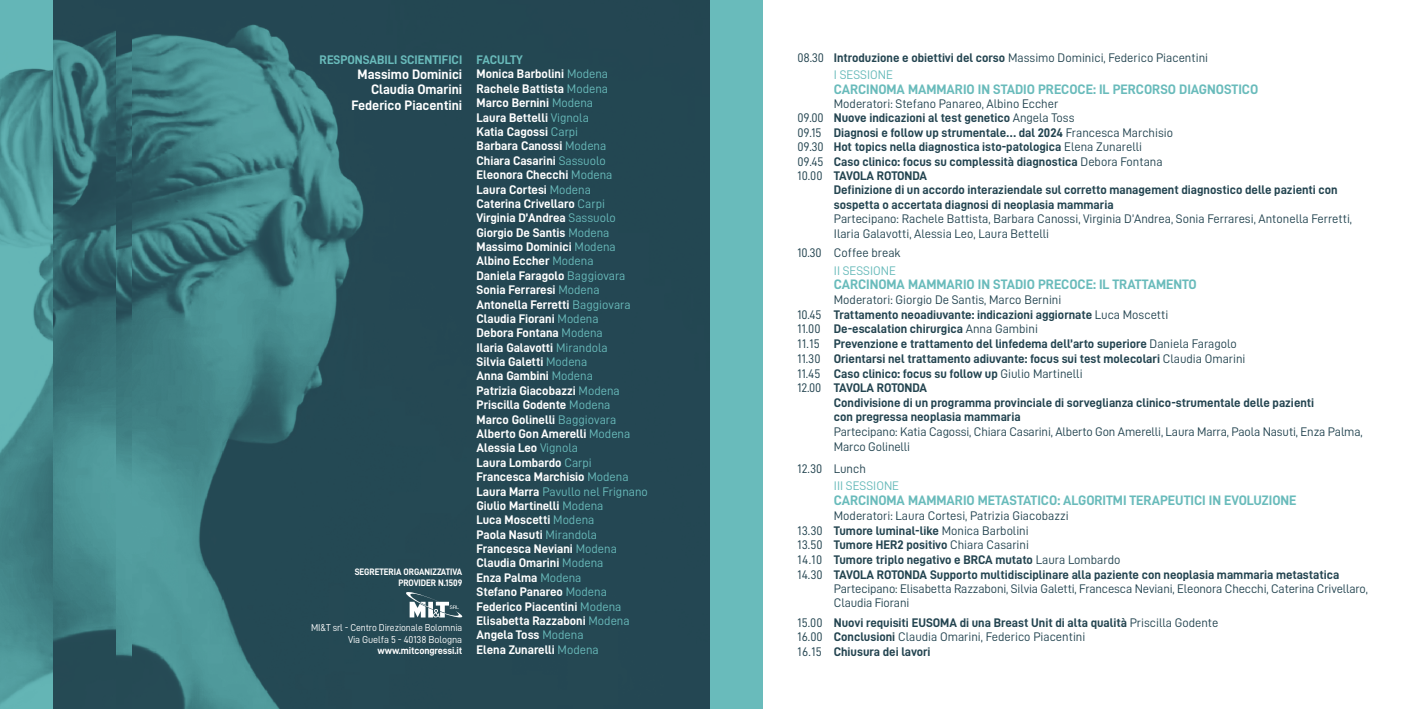
<style>
.page{position:relative;width:1418px;height:709px;background:#fff}
.page>*{position:absolute;margin:0;border:0;box-sizing:border-box;transform-origin:0 0}
.t1{font:13.75px "D DIN Bold";color:#69bbbb}
.t2{font:13.75px/15.4px "D DIN Bold";color:#fff;text-align:right}
.t3{font:12.5px/14.8px "D DIN Bold";color:#234450}
.t4{font:12.5px/14.4px "D DIN Bold";color:#fff}
.t5{font:12.5px/14.8px "D DIN";color:#234450}
.t6{font:12.5px "D DIN";color:#69bbbb}
.t7{font:12.5px "D DIN Bold";color:#69bbbb}
.t8{font:10px/11.2px "D DIN";letter-spacing:-.01em;color:#fff;text-align:right;scale:.96 1}
.t9{font:10px "D DIN Bold";letter-spacing:-.01em;color:#fff}
.t10{font:9.38px/11.2px "D DIN Bold";color:#fff;text-align:right;scale:.95 1}
.s1{color:#69bbbb}
.s2{font-family:"D DIN";color:#69bbbb}
.s3{font-family:"D DIN Bold";color:#fff}
.s4{font-family:"D DIN Bold"}
.s5{font-family:"D DIN"}
</style>
<div class="page">
<div style="left:0;top:0;width:762px;height:709px;background:#69bbbb"></div>
<img style="left:131px;top:0;width:578px;height:709px">
<img style="left:0;top:68px;width:53px;height:638px">
<svg style="left:53px;top:0;width:64px;height:709px;background:#387076"></svg>
<svg style="left:117px;top:0;width:14px;height:709px;background:#397177"></svg>
<svg style="left:405px;top:590px;width:57px;height:28px;background:#667e86"></svg>
<p class="t7" style="left:319px;top:52px;width:144px">RESPONSABILI SCIENTIFICI</p>
<p class="t2" style="left:351px;top:66px;width:112px">Massimo Dominici<br>Claudia Omarini<br>Federico Piacentini</p>
<p class="t10" style="left:355px;top:566px;width:115px">SEGRETERIA ORGANIZZATIVA<br>PROVIDER N.1509</p>
<p class="t8" style="left:311px;top:622px;width:159px">MI&amp;T srl - Centro Direzionale Bolomnia<br>Via Guelfa 5 - 40138 Bologna</p>
<p class="t9" style="left:377px;top:644px;width:86px">www.mitcongressi.it</p>
<p class="t4" style="left:476px;top:52px;width:155px"><span class="s1">FACULTY<br></span>Monica Barbolini <span class="s2">Modena<br></span>Rachele Battista <span class="s2">Modena<br></span>Marco Bernini <span class="s2">Modena<br></span>Laura Bettelli <span class="s2">Vignola<br></span>Katia Cagossi <span class="s2">Carpi<br></span>Barbara Canossi <span class="s2">Modena<br></span>Chiara Casarini <span class="s2">Sassuolo<br></span>Eleonora Checchi <span class="s2">Modena<br></span>Laura Cortesi <span class="s2">Modena<br></span>Caterina Crivellaro <span class="s2">Carpi<br></span>Virginia D’Andrea <span class="s2">Sassuolo<br></span>Giorgio De Santis <span class="s2">Modena<br></span>Massimo Dominici <span class="s2">Modena<br></span>Albino Eccher <span class="s2">Modena<br></span>Daniela Faragolo <span class="s2">Baggiovara<br></span>Sonia Ferraresi <span class="s2">Modena<br></span>Antonella Ferretti <span class="s2">Baggiovara<br></span>Claudia Fiorani <span class="s2">Modena<br></span>Debora Fontana <span class="s2">Modena<br></span>Ilaria Galavotti <span class="s2">Mirandola<br></span>Silvia Galetti <span class="s2">Modena<br></span>Anna Gambini <span class="s2">Modena<br></span>Patrizia Giacobazzi <span class="s2">Modena<br></span>Priscilla Godente <span class="s2">Modena<br></span>Marco Golinelli <span class="s2">Baggiovara<br></span>Alberto Gon Amerelli <span class="s2">Modena<br></span>Alessia Leo <span class="s2">Vignola<br></span>Laura Lombardo <span class="s2">Carpi<br></span>Francesca Marchisio <span class="s2">Modena</span></p>
<p class="t6" style="left:476px;top:484px;width:173px"><span class="s3">Laura Marra</span> Pavullo nel Frignano</p>
<p class="t4" style="left:476px;top:498px;width:155px">Giulio Martinelli <span class="s2">Modena<br></span>Luca Moscetti <span class="s2">Modena<br></span>Paola Nasuti <span class="s2">Mirandola<br></span>Francesca Neviani <span class="s2">Modena<br></span>Claudia Omarini <span class="s2">Modena<br></span>Enza Palma <span class="s2">Modena<br></span>Stefano Panareo <span class="s2">Modena<br></span>Federico Piacentini <span class="s2">Modena<br></span>Elisabetta Razzaboni <span class="s2">Modena<br></span>Angela Toss <span class="s2">Modena<br></span>Elena Zunarelli <span class="s2">Modena</span></p>
<p class="t5" style="left:833px;top:49px;width:376px;line-height:17.5px;text-indent:-36px">08.30 <span class="s4">Introduzione e obiettivi del corso</span> Massimo Dominici, Federico Piacentini<br><span class="s1">I SESSIONE</span></p>
<p class="t1" style="left:833px;top:81px;width:426px">CARCINOMA MAMMARIO IN STADIO PRECOCE: IL PERCORSO DIAGNOSTICO</p>
<p class="t5" style="left:833px;top:96px;width:226px">Moderatori: Stefano Panareo, Albino Eccher</p>
<p class="t3" style="left:797px;top:111px;width:377px;line-height:14.4px"><span class="s5">09.00</span> Nuove indicazioni al test genetico <span class="s5">Angela Toss<br>09.15</span> Diagnosi e follow up strumentale… dal 2024 <span class="s5">Francesca Marchisio 09.30</span> Hot topics nella diagnostica isto-patologica <span class="s5">Elena Zunarelli<br>09.45</span> Caso clinico: focus su complessità diagnostica <span class="s5">Debora Fontana 10.00</span> TAVOLA ROTONDA</p>
<p class="t3" style="left:833px;top:183px;width:505px;line-height:14.4px">Definizione di un accordo interaziendale sul corretto management diagnostico delle pazienti con sospetta o accertata diagnosi di neoplasia mammaria</p>
<p class="t5" style="left:833px;top:211px;width:519px;line-height:14.4px">Partecipano: Rachele Battista, Barbara Canossi, Virginia D’Andrea, Sonia Ferraresi, Antonella Ferretti,<br>Ilaria Galavotti, Alessia Leo, Laura Bettelli</p>
<p class="t5" style="left:797px;top:245px;width:105px">10.30 Coffee break</p>
<p class="t6" style="left:833px;top:263px;width:64px">II SESSIONE</p>
<p class="t1" style="left:833px;top:277px;width:364px">CARCINOMA MAMMARIO IN STADIO PRECOCE: IL TRATTAMENTO</p>
<p class="t5" style="left:833px;top:292px;width:229px">Moderatori: Giorgio De Santis, Marco Bernini</p>
<p class="t3" style="left:797px;top:307px;width:449px"><span class="s5">10.45</span> Trattamento neoadiuvante: indicazioni aggiornate <span class="s5">Luca Moscetti<br>11.00</span> De-escalation chirurgica <span class="s5">Anna Gambini<br>11.15</span> Prevenzione e trattamento del linfedema dell’arto superiore <span class="s5">Daniela Faragolo 11.30</span> Orientarsi nel trattamento adiuvante: focus sui test molecolari <span class="s5">Claudia Omarini 11.45</span> Caso clinico: focus su follow up <span class="s5">Giulio Martinelli<br>12.00</span> TAVOLA ROTONDA</p>
<p class="t3" style="left:833px;top:395px;width:482px">Condivisione di un programma provinciale di sorveglianza clinico-strumentale delle pazienti con pregressa neoplasia mammaria</p>
<p class="t5" style="left:833px;top:424px;width:530px">Partecipano: Katia Cagossi, Chiara Casarini, Alberto Gon Amerelli, Laura Marra, Paola Nasuti, Enza Palma,<br>Marco Golinelli</p>
<p class="t5" style="left:797px;top:461px;width:70px">12.30 Lunch</p>
<p class="t6" style="left:833px;top:479px;width:67px">III SESSIONE</p>
<p class="t1" style="left:833px;top:493px;width:464px">CARCINOMA MAMMARIO METASTATICO: ALGORITMI TERAPEUTICI IN EVOLUZIONE</p>
<p class="t5" style="left:797px;top:508px;width:272px;text-indent:36px">Moderatori: Laura Cortesi, Patrizia Giacobazzi<br>13.30 <span class="s4">Tumore luminal-like</span> Monica Barbolini<br>13.50 <span class="s4">Tumore HER2 positivo</span> Chiara Casarini</p>
<p class="t3" style="left:797px;top:552px;width:543px"><span class="s5">14.10</span> Tumore triplo negativo e BRCA mutato <span class="s5">Laura Lombardo<br>14.30</span> TAVOLA ROTONDA Supporto multidisciplinare alla paziente con neoplasia mammaria metastatica</p>
<p class="t5" style="left:833px;top:582px;width:535px;line-height:13.8px">Partecipano: Elisabetta Razzaboni, Silvia Galetti, Francesca Neviani, Eleonora Checchi, Caterina Crivellaro,<br>Claudia Fiorani</p>
<p class="t3" style="left:797px;top:615px;width:422px"><span class="s5">15.00</span> Nuovi requisiti EUSOMA di una Breast Unit di alta qualità <span class="s5">Priscilla Godente</span></p>
<p class="t5" style="left:797px;top:629px;width:289px">16.00 <span class="s4">Conclusioni</span> Claudia Omarini, Federico Piacentini</p>
<p class="t3" style="left:797px;top:644px;width:134px"><span class="s5">16.15</span> Chiusura dei lavori</p>
</div>
